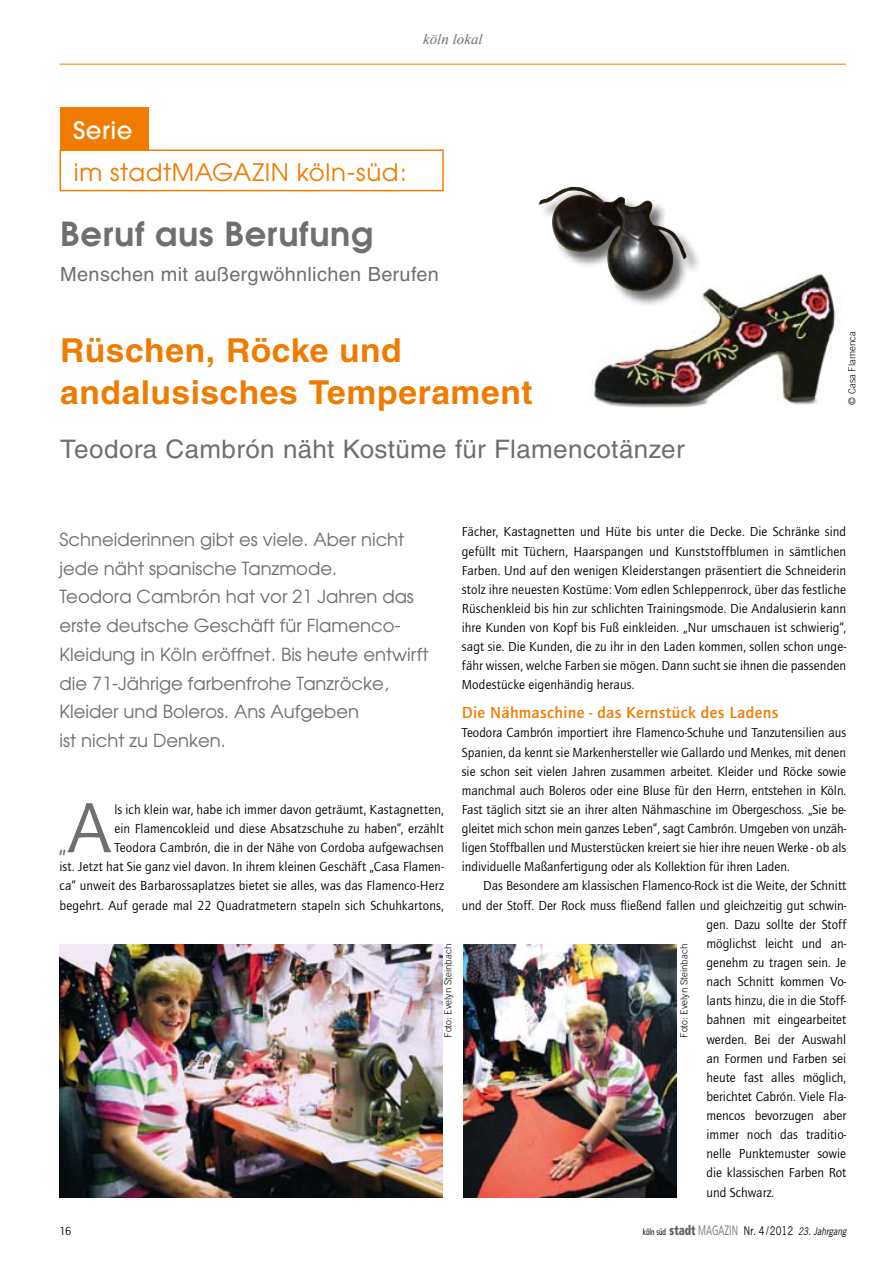
<style>
.page{position:relative;width:893px;height:1263px;background:#fff}
.page>*{position:absolute;margin:0;border:0;box-sizing:border-box;transform-origin:0 0}
.t1{font:73.5px "Quay Itc T";color:#6f6f6f}
.t2{font:700 33px/42px "Helvetica LT Std";letter-spacing:.015em;color:#ef7c00}
.t3{font:600 33px "Avant Garde";letter-spacing:.02em;color:#6f6f6f}
.t4{font:25.5px "Helvetica LT Std";letter-spacing:.01em;color:#6f6f6f}
.t5{font:24.45px "Quay Itc T";color:#6f6f6f}
.t6{font:24px "Avant Garde";letter-spacing:.025em;color:#ef7c00}
.t7{font:500 24px "Avant Garde";letter-spacing:.025em;color:#fff}
.t8{font:19.5px "Helvetica LT Std";letter-spacing:.015em;color:#6f6f6f}
.t9{font:18px/28.7px "Avant Garde";color:#6f6f6f}
.t10{font:700 16.5px "Quay Itc T";letter-spacing:.015em;color:#ef7c00}
.t11{font:italic 15px "Times New Roman";color:#6f6f6f}
.t12{font:13.5px/19.2px "Quay Itc T";color:#000;text-align:justify}
.t13{font:12px "Quay Itc T";color:#000}
.t14{font:italic 10.5px "Trade Gothic LT Std";color:#000;scale:.8 1}
.t15{font:300 9.75px "Trade Gothic LT Std";color:#000}
.s1{font-family:"Frutiger";font-style:normal;font-stretch:condensed;font-size:9px}
.s2{font-family:"Frutiger";font-weight:900;font-style:normal;font-stretch:condensed;font-size:13.5px;color:#636362}
.s3{font-family:"Frutiger";font-weight:300;font-style:normal;font-stretch:condensed;font-size:13.5px;color:#636362}
.s4{font-style:normal;font-size:12px}
</style>
<div class="page">
<div style="left:60px;top:107px;width:89px;height:45px;background:#ef7c00"></div>
<div style="left:60px;top:149px;width:384px;height:42px;border:2px solid #ef7c00"></div>
<img style="left:594px;top:273px;width:242px;height:135px">
<img style="left:463px;top:944px;width:214px;height:254px">
<img style="left:60px;top:944px;width:382px;height:254px">
<div style="left:537px;top:186px;width:164px;height:121px;background:#000;opacity:.56"></div>
<img style="left:538px;top:187px;width:148px;height:108px">
<hr style="left:60px;top:64px;width:786px;height:1px;background:#ef7c00">
<p class="t11" style="left:423px;top:31px;width:61px">köln lokal</p>
<h3 class="t7" style="left:73px;top:115px;width:61px">Serie</h3>
<h3 class="t6" style="left:74px;top:157px;width:335px">im stadtMAGAZIN köln-süd:</h3>
<h2 class="t3" style="left:60px;top:212px;width:315px">Beruf aus Berufung</h2>
<h3 class="t8" style="left:60px;top:262px;width:380px">Menschen mit außergwöhnlichen Berufen</h3>
<h2 class="t2" style="left:60px;top:329px;width:474px">Rüschen, Röcke und andalusisches Temperament</h2>
<h3 class="t4" style="left:60px;top:434px;width:626px">Teodora Cambrón näht Kostüme für Flamencotänzer</h3>
<p class="t15" style="left:846px;top:405px;width:75px;rotate:-90deg">© Casa Flamenca</p>
<p class="t9" style="left:60px;top:525px;width:371px">Schneiderinnen gibt es viele. Aber nicht jede näht spanische Tanzmode.<br>Teodora Cambrón hat vor 21 Jahren das erste deutsche Geschäft für Flamenco-Kleidung in Köln eröffnet. Bis heute entwirft die 71-Jährige farbenfrohe Tanzröcke, Kleider und Boleros. Ans Aufgeben<br>ist nicht zu Denken.</p>
<h1 class="t1" style="left:68px;top:785px;width:44px">A</h1>
<p class="t12" style="left:60px;top:800px;width:386px;text-align:right">ls ich klein war, habe ich immer davon geträumt, Kastagnetten,<br>ein Flamencokleid und diese Absatzschuhe zu haben“, erzählt<br>Teodora Cambrón, die in der Nähe von Cordoba aufgewachsen<br>ist. Jetzt hat Sie ganz viel davon. In ihrem kleinen Geschäft „Casa Flamen&shy;ca“ unweit des Barbarossaplatzes bietet sie alles, was das Flamenco-Herz begehrt. Auf gerade mal 22 Quadratmetern stapeln sich Schuhkartons,</p>
<h3 class="t5" style="left:58px;top:830px;width:10px">„</h3>
<p class="t15" style="left:442px;top:1038px;width:95px;rotate:-90deg">Foto: Evelyn Steinbach</p>
<p class="t12" style="left:462px;top:522px;width:386px">Fächer, Kastagnetten und Hüte bis unter die Decke. Die Schränke sind gefüllt mit Tüchern, Haarspangen und Kunststoffblumen in sämtlichen Farben. Und auf den wenigen Kleiderstangen präsentiert die Schneiderin stolz ihre neuesten Kostüme: Vom edlen Schleppenrock, über das festliche Rüschenkleid bis hin zur schlichten Trainingsmode. Die Andalusierin kann ihre Kunden von Kopf bis Fuß einkleiden. „Nur umschauen ist schwierig“, sagt sie. Die Kunden, die zu ihr in den Laden kommen, sollen schon unge&shy;fähr wissen, welche Farben sie mögen. Dann sucht sie ihnen die passenden Modestücke eigenhändig heraus.</p>
<p class="t10" style="left:462px;top:703px;width:318px">Die Nähmaschine - das Kernstück des Ladens</p>
<p class="t12" style="left:462px;top:723px;width:386px">Teodora Cambrón importiert ihre Flamenco-Schuhe und Tanzutensilien aus Spanien, da kennt sie Markenhersteller wie Gallardo und Menkes, mit denen sie schon seit vielen Jahren zusammen arbeitet. Kleider und Röcke sowie manchmal auch Boleros oder eine Bluse für den Herrn, entstehen in Köln.<br>Fast täglich sitzt sie an ihrer alten Nähmaschine im Obergeschoss. „Sie be&shy;gleitet mich schon mein ganzes Leben“, sagt Cambrón. Umgeben von unzäh&shy;ligen Stoffballen und Musterstücken kreiert sie hier ihre neuen Werke - ob als individuelle Maßanfertigung oder als Kollektion für ihren Laden.</p>
<p class="t12" style="left:483px;top:876px;width:365px">Das Besondere am klassischen Flamenco-Rock ist die Weite, der Schnitt</p>
<p class="t12" style="left:462px;top:895px;width:386px">und der Stoff. Der Rock muss fließend fallen und gleichzeitig gut schwin-</p>
<p class="t12" style="left:706px;top:914px;width:141px">gen. Dazu sollte der Stoff</p>
<p class="t12" style="left:706px;top:933px;width:141px">möglichst leicht und an-</p>
<p class="t12" style="left:706px;top:953px;width:141px">genehm zu tragen sein. Je</p>
<p class="t12" style="left:706px;top:972px;width:141px">nach Schnitt kommen Vo-</p>
<p class="t12" style="left:706px;top:991px;width:141px">lants hinzu, die in die Stoff-</p>
<p class="t12" style="left:706px;top:1010px;width:141px">bahnen mit eingearbeitet</p>
<p class="t12" style="left:706px;top:1029px;width:141px">werden. Bei der Auswahl</p>
<p class="t12" style="left:706px;top:1048px;width:141px">an Formen und Farben sei</p>
<p class="t12" style="left:706px;top:1067px;width:141px">heute fast alles möglich,</p>
<p class="t12" style="left:706px;top:1087px;width:141px">berichtet Cabrón. Viele Fla-</p>
<p class="t12" style="left:706px;top:1106px;width:141px">mencos bevorzugen aber</p>
<p class="t12" style="left:706px;top:1125px;width:141px">immer noch das traditio-</p>
<p class="t12" style="left:706px;top:1144px;width:141px">nelle Punktemuster sowie</p>
<p class="t12" style="left:706px;top:1163px;width:141px">die klassischen Farben Rot</p>
<p class="t12" style="left:706px;top:1182px;width:69px">und Schwarz.</p>
<p class="t15" style="left:678px;top:1038px;width:95px;rotate:-90deg">Foto: Evelyn Steinbach</p>
<p class="t13" style="left:60px;top:1224px;width:13px">16</p>
<p class="t14" style="left:643px;top:1225px;width:256px"><span class="s1">köln süd</span> <span class="s2">stadt</span> <span class="s3">MAGAZIN</span> <span class="s4">Nr. 4/2012</span> 23. Jahrgang</p>
</div>
